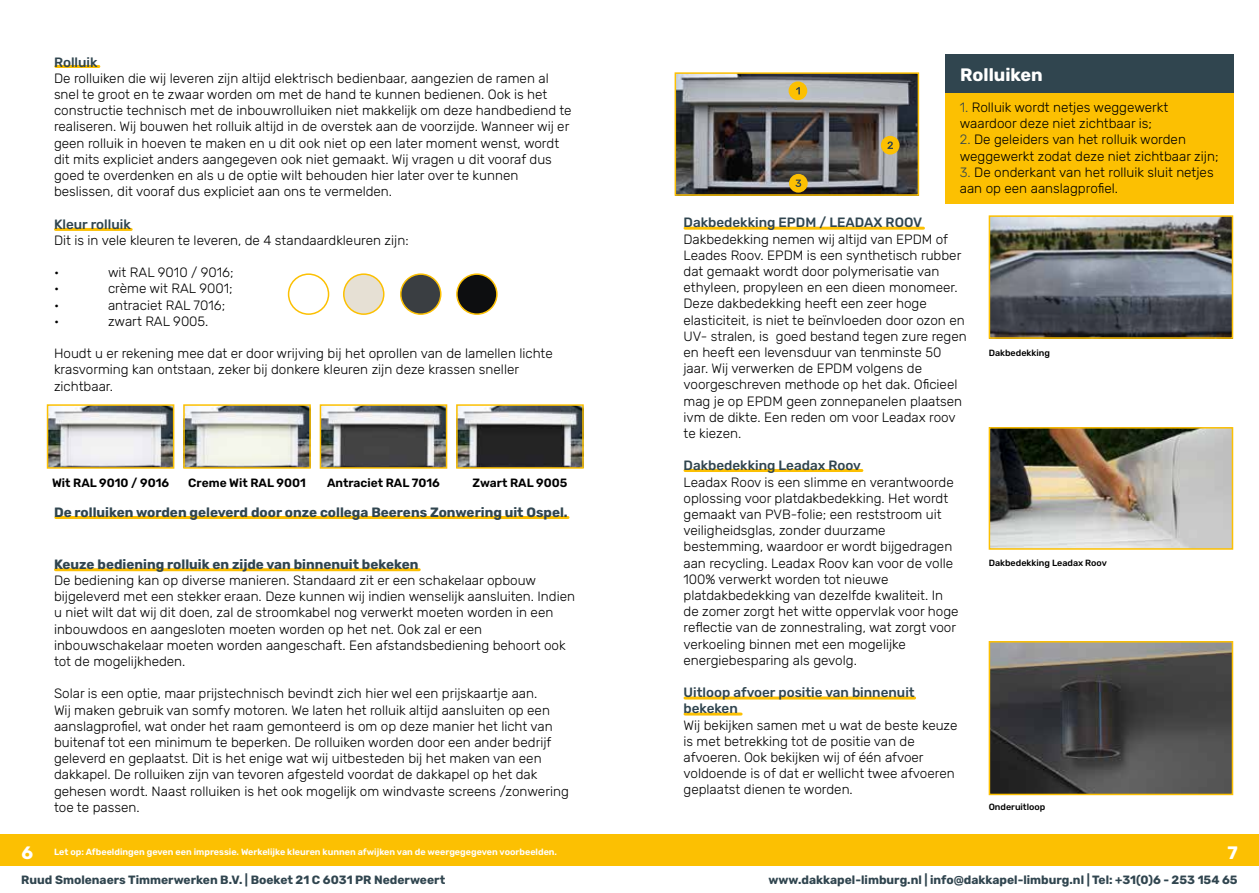
<style>
.page{position:relative;width:1259px;height:893px;background:#fff}
.page>*{position:absolute;margin:0;border:0;box-sizing:border-box;transform-origin:0 0}
.t1{font:700 18px "Rubik";color:#fff}
.t2{font:300 13.5px/16.2px "Rubik";color:#000}
.t3{font:700 13.5px "Rubik";color:#30454f}
.t4{font:500 13.5px/16.2px "Rubik";color:#30454f}
.t5{font:700 12px "Rubik";color:#30454f}
.t6{font:600 12px "Rubik";color:#000}
.t7{font:600 9px "Rubik";color:#fff}
.t8{font:500 9px "Rubik";color:#000}
.s1{color:#30454f}
</style>
<div class="page">
<hr style="left:685px;top:227px;width:238px;height:3px;background:#fcc002">
<hr style="left:685px;top:469px;width:177px;height:3px;background:#fcc002">
<hr style="left:685px;top:696px;width:229px;height:3px;background:#fcc002">
<hr style="left:685px;top:712px;width:56px;height:3px;background:#fcc002">
<hr style="left:56px;top:516px;width:512px;height:3px;background:#fcc002">
<hr style="left:56px;top:65px;width:43px;height:3px;background:#fcc002">
<hr style="left:56px;top:228px;width:75px;height:3px;background:#fcc002">
<hr style="left:56px;top:568px;width:363px;height:3px;background:#fcc002">
<div style="left:0;top:835px;width:1259px;height:31px;background:#fcc002"></div>
<div style="left:945px;top:92px;width:288px;height:112px;background:#fcc002"></div>
<img style="left:50px;top:407px;width:121px;height:59px">
<div style="left:47px;top:404px;width:127px;height:65px;border:2px solid #fcc002"></div>
<img style="left:186px;top:407px;width:122px;height:59px">
<div style="left:183px;top:404px;width:128px;height:65px;border:2px solid #fcc002"></div>
<img style="left:323px;top:407px;width:121px;height:59px">
<div style="left:320px;top:404px;width:127px;height:65px;border:2px solid #fcc002"></div>
<img style="left:459px;top:407px;width:122px;height:59px">
<div style="left:456px;top:404px;width:128px;height:65px;border:2px solid #fcc002"></div>
<img style="left:677px;top:75px;width:239px;height:118px">
<div style="left:674px;top:72px;width:245px;height:124px;border:2px solid #fcc002"></div>
<div style="left:788px;top:81px;width:19px;height:19px;background:#fcc002;border-radius:50%"></div>
<div style="left:881px;top:136px;width:18px;height:19px;background:#fcc002;border-radius:50%"></div>
<div style="left:789px;top:174px;width:18px;height:19px;background:#fcc002;border-radius:50%"></div>
<svg style="left:796px;top:87px;width:4px;height:7px"></svg>
<svg style="left:887px;top:141px;width:6px;height:8px"></svg>
<svg style="left:795px;top:180px;width:6px;height:7px"></svg>
<div style="left:945px;top:54px;width:288px;height:38px;background:#30454f"></div>
<div style="left:288px;top:273px;width:41px;height:42px;border:2px solid #fcc002;border-radius:50%"></div>
<div style="left:344px;top:274px;width:40px;height:40px;background:#e6e0d4;border-radius:50%"></div>
<div style="left:343px;top:273px;width:41px;height:42px;border:2px solid #fcc002;border-radius:50%"></div>
<div style="left:401px;top:274px;width:40px;height:40px;background:#3a3e42;border-radius:50%"></div>
<div style="left:400px;top:273px;width:41px;height:42px;border:2px solid #fcc002;border-radius:50%"></div>
<div style="left:457px;top:274px;width:40px;height:40px;background:#0d0e10;border-radius:50%"></div>
<div style="left:456px;top:273px;width:41px;height:42px;border:2px solid #fcc002;border-radius:50%"></div>
<img style="left:991px;top:644px;width:239px;height:148px">
<div style="left:988px;top:641px;width:245px;height:154px;border:2px solid #fcc002"></div>
<img style="left:991px;top:430px;width:239px;height:117px">
<div style="left:988px;top:427px;width:245px;height:123px;border:2px solid #fcc002"></div>
<img style="left:991px;top:218px;width:239px;height:118px">
<div style="left:988px;top:215px;width:245px;height:124px;border:2px solid #fcc002"></div>
<p class="t4" style="left:54px;top:55px;width:45px">Rolluik</p>
<p class="t2" style="left:54px;top:71px;width:519px">De rolluiken die wij leveren zijn altijd elektrisch bedienbaar, aangezien de ramen al snel te groot en te zwaar worden om met de hand te kunnen bedienen. Ook is het constructie technisch met de inbouwrolluiken niet makkelijk om deze handbediend te realiseren. Wij bouwen het rolluik altijd in de overstek aan de voorzijde. Wanneer wij er geen rolluik in hoeven te maken en u dit ook niet op een later moment wenst, wordt dit mits expliciet anders aangegeven ook niet gemaakt. Wij vragen u dit vooraf dus goed te overdenken en als u de optie wilt behouden hier later over te kunnen beslissen, dit vooraf dus expliciet aan ons te vermelden.</p>
<p class="t4" style="left:54px;top:217px;width:78px">Kleur rolluik</p>
<p class="t2" style="left:54px;top:233px;width:356px">Dit is in vele kleuren te leveren, de 4 standaardkleuren zijn:</p>
<p class="t2" style="left:54px;top:265px;width:7px">•</p>
<p class="t2" style="left:108px;top:265px;width:127px">wit RAL 9010 / 9016;</p>
<p class="t2" style="left:54px;top:281px;width:7px">•</p>
<p class="t2" style="left:108px;top:281px;width:126px">crème wit RAL 9001;</p>
<p class="t2" style="left:54px;top:297px;width:7px">•</p>
<p class="t2" style="left:108px;top:297px;width:119px">antraciet RAL 7016;</p>
<p class="t2" style="left:54px;top:314px;width:7px">•</p>
<p class="t2" style="left:108px;top:314px;width:102px">zwart RAL 9005.</p>
<p class="t2" style="left:54px;top:346px;width:500px">Houdt u er rekening mee dat er door wrijving bij het oprollen van de lamellen lichte krasvorming kan ontstaan, zeker bij donkere kleuren zijn deze krassen sneller zichtbaar.</p>
<p class="t6" style="left:52px;top:474px;width:119px">Wit RAL 9010 / 9016</p>
<p class="t6" style="left:188px;top:474px;width:119px">Creme Wit RAL 9001</p>
<p class="t6" style="left:327px;top:474px;width:114px">Antraciet RAL 7016</p>
<p class="t6" style="left:472px;top:474px;width:96px">Zwart RAL 9005</p>
<p class="t3" style="left:54px;top:505px;width:515px">De rolluiken worden geleverd door onze collega Beerens Zonwering uit Ospel.</p>
<p class="t3" style="left:54px;top:556px;width:366px">Keuze bediening rolluik en zijde van binnenuit bekeken</p>
<p class="t2" style="left:54px;top:573px;width:522px">De bediening kan op diverse manieren. Standaard zit er een schakelaar opbouw bijgeleverd met een stekker eraan. Deze kunnen wij indien wenselijk aansluiten. Indien u niet wilt dat wij dit doen, zal de stroomkabel nog verwerkt moeten worden in een inbouwdoos en aangesloten moeten worden op het net. Ook zal er een inbouwschakelaar moeten worden aangeschaft. Een afstandsbediening behoort ook tot de mogelijkheden.</p>
<p class="t2" style="left:54px;top:686px;width:516px">Solar is een optie, maar prijstechnisch bevindt zich hier wel een prijskaartje aan.<br>Wij maken gebruik van somfy motoren. We laten het rolluik altijd aansluiten op een aanslagprofiel, wat onder het raam gemonteerd is om op deze manier het licht van buitenaf tot een minimum te beperken. De rolluiken worden door een ander bedrijf geleverd en geplaatst. Dit is het enige wat wij uitbesteden bij het maken van een dakkapel. De rolluiken zijn van tevoren afgesteld voordat de dakkapel op het dak gehesen wordt. Naast rolluiken is het ook mogelijk om windvaste screens /zonwering toe te passen.</p>
<h1 class="t1" style="left:960px;top:64px;width:84px">Rolluiken</h1>
<p class="t2" style="left:959px;top:100px;width:210px"><span class="s1">1.</span> Rolluik wordt netjes weggewerkt waardoor deze niet zichtbaar is;</p>
<p class="t2" style="left:959px;top:132px;width:260px"><span class="s1">2.</span> De geleiders van het rolluik worden weggewerkt zodat deze niet zichtbaar zijn;</p>
<p class="t2" style="left:959px;top:165px;width:255px"><span class="s1">3.</span> De onderkant van het rolluik sluit netjes aan op een aanslagprofiel.</p>
<p class="t4" style="left:683px;top:215px;width:240px">Dakbedekking EPDM / LEADAX ROOV</p>
<p class="t2" style="left:683px;top:231px;width:285px">Dakbedekking nemen wij altijd van EPDM of Leades Roov. EPDM is een synthetisch rubber dat gemaakt wordt door polymerisatie van ethyleen, propyleen en een dieen monomeer.<br>Deze dakbedekking heeft een zeer hoge elasticiteit, is niet te beïnvloeden door ozon en UV- stralen, is goed bestand tegen zure regen en heeft een levensduur van tenminste 50 jaar. Wij verwerken de EPDM volgens de voorgeschreven methode op het dak. Oficieel mag je op EPDM geen zonnepanelen plaatsen ivm de dikte. Een reden om voor Leadax roov te kiezen.</p>
<p class="t4" style="left:683px;top:458px;width:179px">Dakbedekking Leadax Roov</p>
<p class="t2" style="left:683px;top:474px;width:277px">Leadax Roov is een slimme en verantwoorde oplossing voor platdakbedekking. Het wordt gemaakt van PVB-folie; een reststroom uit veiligheidsglas, zonder duurzame bestemming, waardoor er wordt bijgedragen aan recycling. Leadax Roov kan voor de volle 100% verwerkt worden tot nieuwe platdakbedekking van dezelfde kwaliteit. In de zomer zorgt het witte oppervlak voor hoge reflectie van de zonnestraling, wat zorgt voor verkoeling binnen met een mogelijke energiebesparing als gevolg.</p>
<p class="t4" style="left:683px;top:685px;width:233px">Uitloop afvoer positie van binnenuit bekeken</p>
<p class="t2" style="left:683px;top:717px;width:275px">Wij bekijken samen met u wat de beste keuze is met betrekking tot de positie van de afvoeren. Ook bekijken wij of één afvoer voldoende is of dat er wellicht twee afvoeren geplaatst dienen te worden.</p>
<p class="t8" style="left:988px;top:346px;width:63px">Dakbedekking</p>
<p class="t8" style="left:988px;top:556px;width:120px">Dakbedekking Leadax Roov</p>
<p class="t8" style="left:988px;top:800px;width:58px">Onderuitloop</p>
<h1 class="t1" style="left:22px;top:842px;width:13px">6</h1>
<h1 class="t1" style="left:1227px;top:842px;width:12px">7</h1>
<p class="t7" style="left:54px;top:845px;width:504px">Let op: Afbeeldingen geven een impressie. Werkelijke kleuren kunnen afwijken van de weergegegeven voorbeelden.</p>
<p class="t5" style="left:21px;top:873px;width:425px">Ruud Smolenaers Timmerwerken B.V. | Boeket 21 C 6031 PR Nederweert</p>
<p class="t5" style="left:768px;top:873px;width:471px">www.dakkapel-limburg.nl | info@dakkapel-limburg.nl | Tel: +31(0)6 - 253 154 65</p>
</div>
